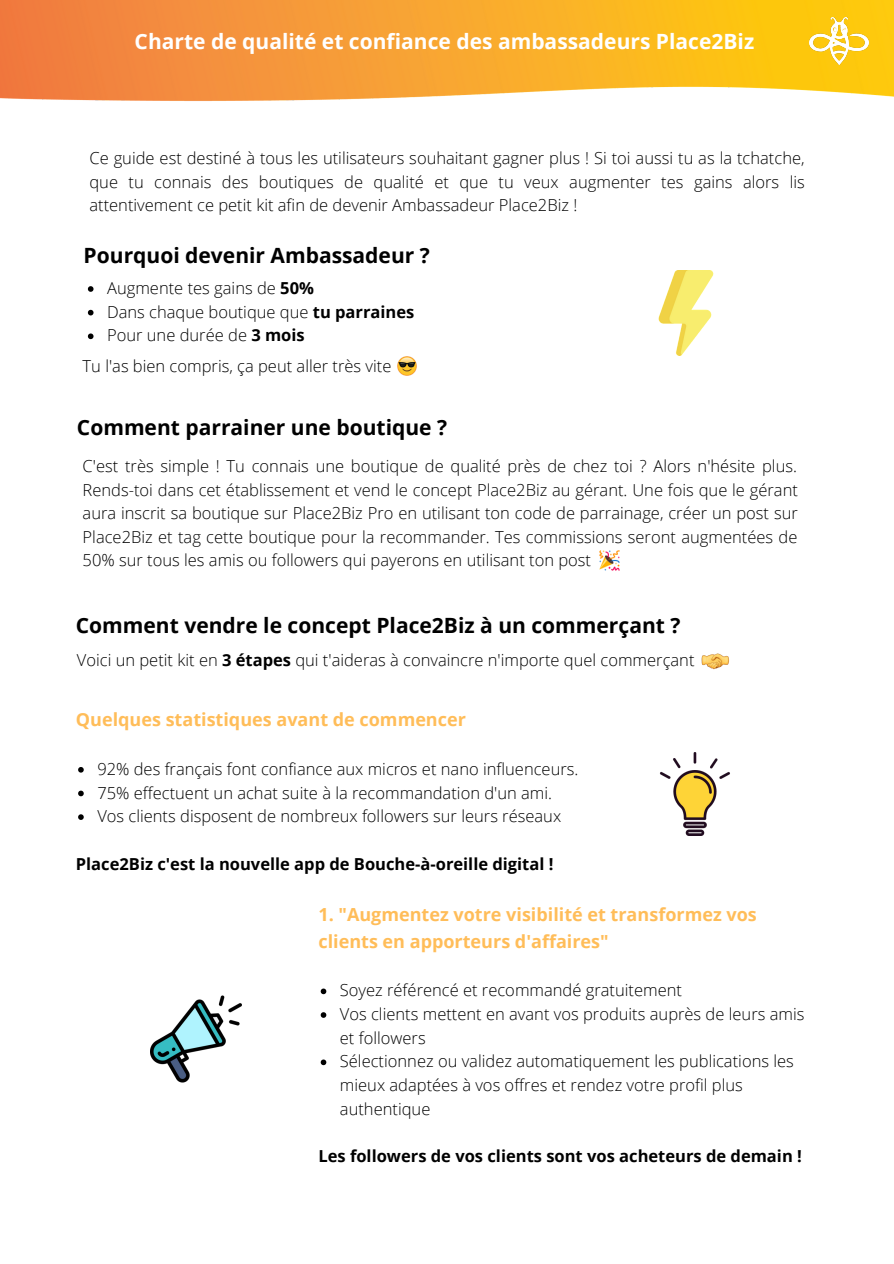
<style>
.page{position:relative;width:894px;height:1264px;background:#fff}
.page>*{position:absolute;margin:0;border:0;box-sizing:border-box;transform-origin:0 0}
.t1{font:700 21px "Open Sans";color:#000}
.t2{font:700 21px "Open Sans";color:#fff}
.t3{font:700 18px/27px "Open Sans";color:#ffbd59}
.t4{font:300 16.5px/23.7px "Open Sans";color:#000}
.t5{font:700 16.5px "Open Sans";color:#000}
.s1{font-weight:700}
</style>
<div class="page">
<img style="left:659px;top:752px;width:71px;height:83px">
<img style="left:150px;top:995px;width:91px;height:88px">
<img style="left:658px;top:270px;width:56px;height:86px">
<img style="left:0;top:0;width:893px;height:101px">
<img style="left:808px;top:17px;width:60px;height:48px">
<img style="left:397px;top:356px;width:19px;height:19px">
<img style="left:599px;top:550px;width:21px;height:21px">
<svg style="left:320px;top:988px;width:6px;height:6px"></svg>
<svg style="left:320px;top:1012px;width:6px;height:5px"></svg>
<svg style="left:320px;top:1059px;width:6px;height:6px"></svg>
<img style="left:701px;top:653px;width:27px;height:17px">
<svg style="left:78px;top:767px;width:6px;height:5px"></svg>
<svg style="left:78px;top:790px;width:6px;height:6px"></svg>
<svg style="left:78px;top:814px;width:6px;height:6px"></svg>
<svg style="left:88px;top:286px;width:5px;height:6px"></svg>
<svg style="left:88px;top:310px;width:5px;height:5px"></svg>
<svg style="left:88px;top:333px;width:5px;height:6px"></svg>
<p class="t2" style="left:135px;top:26px;width:621px">Charte de qualité et confiance des ambassadeurs Place2Biz</p>
<p class="t4" style="left:89px;top:146px;width:716px;text-align:justify">Ce guide est destiné à tous les utilisateurs souhaitant gagner plus ! Si toi aussi tu as la tchatche, que tu connais des boutiques de qualité et que tu veux augmenter tes gains alors lis attentivement ce petit kit afin de devenir Ambassadeur Place2Biz !</p>
<p class="t1" style="left:84px;top:240px;width:347px">Pourquoi devenir Ambassadeur ?</p>
<p class="t4" style="left:107px;top:276px;width:309px">Augmente tes gains de <span class="s1">50%<br></span>Dans chaque boutique que <span class="s1">tu parraines<br></span>Pour une durée de <span class="s1">3 mois</span></p>
<p class="t4" style="left:83px;top:354px;width:310px">Tu l'as bien compris, ça peut aller très vite</p>
<p class="t1" style="left:77px;top:412px;width:371px">Comment parrainer une boutique ?</p>
<p class="t4" style="left:83px;top:453px;width:716px;text-align:justify">C'est très simple ! Tu connais une boutique de qualité près de chez toi ? Alors n'hésite plus.<br>Rends-toi dans cet établissement et vend le concept Place2Biz au gérant. Une fois que le gérant aura inscrit sa boutique sur Place2Biz Pro en utilisant ton code de parrainage, créer un post sur Place2Biz et tag cette boutique pour la recommander. Tes commissions seront augmentées de 50% sur tous les amis ou followers qui payerons en utilisant ton post</p>
<p class="t1" style="left:76px;top:610px;width:606px">Comment vendre le concept Place2Biz à un commerçant ?</p>
<p class="t4" style="left:77px;top:647px;width:619px">Voici un petit kit en <span class="s1">3 étapes</span> qui t'aideras à convaincre n'importe quel commerçant</p>
<p class="t3" style="left:76px;top:706px;width:391px">Quelques statistiques avant de commencer</p>
<p class="t4" style="left:97px;top:756px;width:482px">92% des français font confiance aux micros et nano influenceurs.<br>75% effectuent un achat suite à la recommandation d'un ami.<br>Vos clients disposent de nombreux followers sur leurs réseaux</p>
<p class="t5" style="left:76px;top:851px;width:479px">Place2Biz c'est la nouvelle app de Bouche-à-oreille digital !</p>
<p class="t3" style="left:318px;top:900px;width:440px">1. "Augmentez votre visibilité et transformez vos clients en apporteurs d'affaires"</p>
<p class="t4" style="left:340px;top:978px;width:466px">Soyez référencé et recommandé gratuitement<br>Vos clients mettent en avant vos produits auprès de leurs amis et followers<br>Sélectionnez ou validez automatiquement les publications les mieux adaptées à vos offres et rendez votre profil plus authentique</p>
<p class="t5" style="left:318px;top:1144px;width:485px">Les followers de vos clients sont vos acheteurs de demain !</p>
</div>
